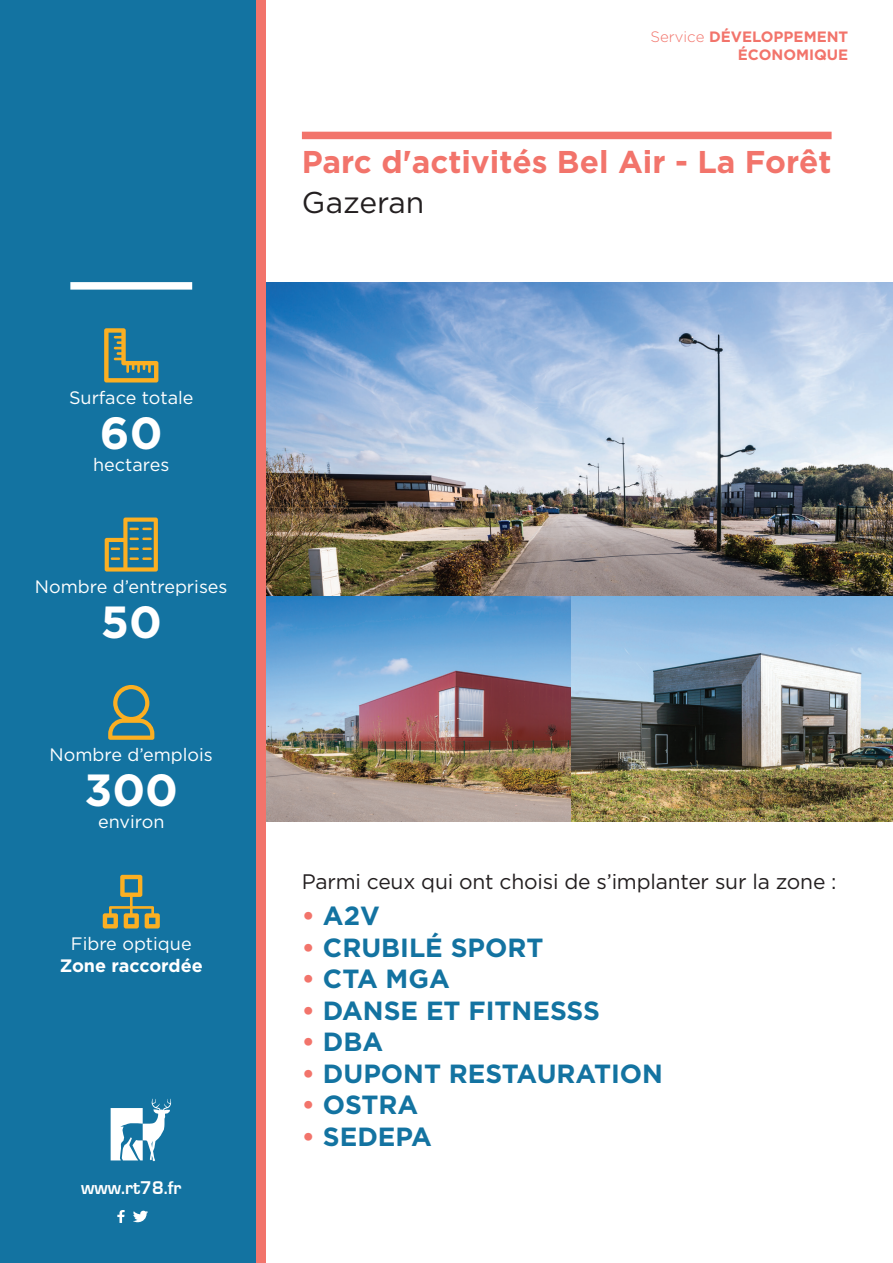
<style>
.page{position:relative;width:893px;height:1263px;background:#fff}
.page>*{position:absolute;margin:0;border:0;box-sizing:border-box;transform-origin:0 0}
.t1{font:700 45px "Gotham";color:#fff}
.Titre1{font:700 31.5px "Gotham";color:#f2746b}
.t2{font:30px "Gotham";color:#231f20}
.t3{font:700 26.25px "Gotham";color:#1373a1}
.t4{font:21px "Gotham";letter-spacing:-.01em;color:#231f20}
.t5{font:19.05px "Eurose";color:#fff}
.t6{font:18px "Gotham";color:#fff}
.t7{font:700 18px "Gotham";color:#fff}
.t8{font:700 15px "Gotham";color:#f2746b}
.s1{font-weight:300}
.s2{color:#f2746b}
</style>
<div class="page">
<img style="left:266px;top:595px;width:627px;height:226px">
<img style="left:266px;top:282px;width:627px;height:313px">
<div style="left:181px;top:0;width:85px;height:1263px;background:#f2746b"></div>
<div style="left:0;top:0;width:255px;height:1263px;background:#1373a1"></div>
<div style="left:302px;top:132px;width:530px;height:7px;background:#f2746b"></div>
<svg style="left:104px;top:328px;width:54px;height:54px"></svg>
<svg style="left:105px;top:517px;width:53px;height:54px"></svg>
<svg style="left:108px;top:685px;width:46px;height:55px"></svg>
<svg style="left:103px;top:875px;width:57px;height:53px"></svg>
<div style="left:70px;top:282px;width:122px;height:8px;background:#fff"></div>
<svg style="left:133px;top:1211px;width:15px;height:11px"></svg>
<svg style="left:117px;top:1210px;width:8px;height:13px"></svg>
<svg style="left:111px;top:1099px;width:60px;height:62px"></svg>
<p class="t6" style="left:69px;top:386px;width:126px">Surface totale</p>
<p class="t1" style="left:100px;top:407px;width:64px">60</p>
<p class="t6" style="left:93px;top:453px;width:78px">hectares</p>
<p class="t6" style="left:35px;top:575px;width:194px">Nombre d’entreprises</p>
<p class="t1" style="left:101px;top:596px;width:63px">50</p>
<p class="t6" style="left:50px;top:743px;width:165px">Nombre d’emplois</p>
<p class="t1" style="left:84px;top:764px;width:95px">300</p>
<p class="t6" style="left:98px;top:810px;width:68px">environ</p>
<p class="t6" style="left:71px;top:932px;width:122px">Fibre optique</p>
<p class="t7" style="left:60px;top:955px;width:145px">Zone raccordée</p>
<p class="t5" style="left:81px;top:1178px;width:102px">www.rt78.fr</p>
<p class="t8" style="left:650px;top:28px;width:199px"><span class="s1">Service</span> DÉVELOPPEMENT</p>
<p class="t8" style="left:738px;top:46px;width:112px">ÉCONOMIQUE</p>
<p class="Titre1" style="left:302px;top:144px;width:531px">Parc d'activités Bel Air - La Forêt</p>
<p class="t2" style="left:302px;top:184px;width:124px">Gazeran</p>
<p class="t4" style="left:302px;top:868px;width:536px">Parmi ceux qui ont choisi de s’implanter sur la zone :</p>
<p class="t3" style="left:302px;top:901px;width:79px"><span class="s2">•</span> A2V</p>
<p class="t3" style="left:302px;top:932px;width:243px"><span class="s2">•</span> CRUBILÉ SPORT</p>
<p class="t3" style="left:302px;top:964px;width:149px"><span class="s2">•</span> CTA MGA</p>
<p class="t3" style="left:302px;top:995px;width:300px"><span class="s2">•</span> DANSE ET FITNESSS</p>
<p class="t3" style="left:302px;top:1027px;width:83px"><span class="s2">•</span> DBA</p>
<p class="t3" style="left:302px;top:1058px;width:363px"><span class="s2">•</span> DUPONT RESTAURATION</p>
<p class="t3" style="left:302px;top:1090px;width:118px"><span class="s2">•</span> OSTRA</p>
<p class="t3" style="left:302px;top:1121px;width:132px"><span class="s2">•</span> SEDEPA</p>
</div>
